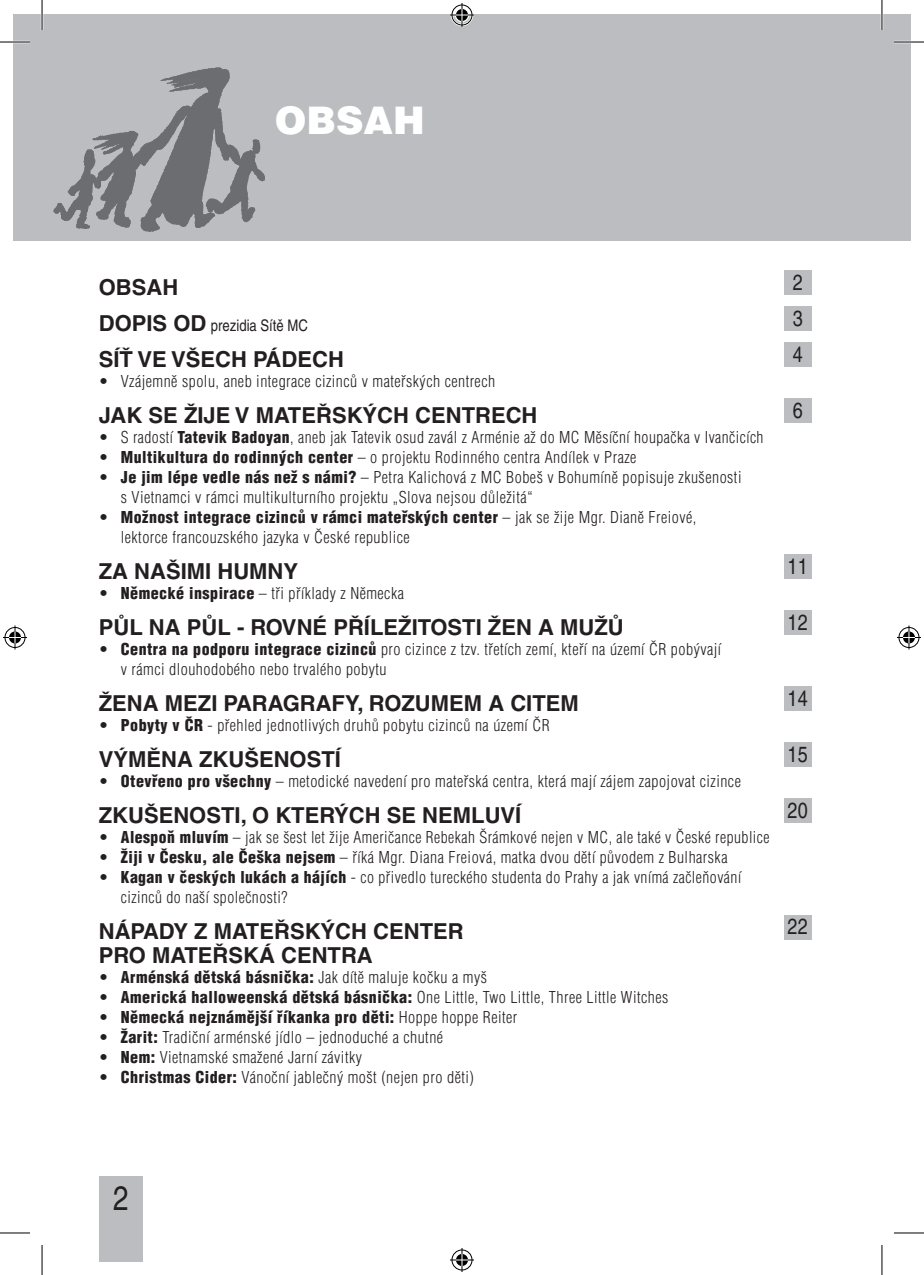
<style>
.page{position:relative;width:924px;height:1275px;background:#fff}
.page>*{position:absolute;margin:0;border:0;box-sizing:border-box;transform-origin:0 0}
.t1{font:900 38px "Helvetica CE";color:#fff}
.t2{font:condensed 34px "Helvetica CE";color:#231f20}
.t3{font:700 22px "Helvetica CE";color:#231f20}
.t4{font:condensed 22px "Helvetica CE";color:#231f20}
.t5{font:300 condensed 16px/20px "Helvetica CE";letter-spacing:.03em;color:#231f20}
.t6{font:900 condensed 16px "Helvetica CE";letter-spacing:.03em;color:#231f20}
.t7{font:condensed 16px "Helvetica CE";color:#231f20}
.s1{font-weight:700;font-stretch:normal;font-size:22px}
.s2{font-weight:900}
.s3{font-weight:300}
</style>
<div class="page">
<div style="left:14px;top:14px;width:867px;height:226px;background:#bcbdc0"></div>
<div style="left:99px;top:1176px;width:43px;height:85px;background:#bcbdc0"></div>
<div style="left:881px;top:14px;width:28px;height:226px;background:#bcbdc0"></div>
<div style="left:783px;top:271px;width:28px;height:24px;background:#bcbdc0"></div>
<div style="left:783px;top:307px;width:28px;height:24px;background:#bcbdc0"></div>
<div style="left:783px;top:343px;width:28px;height:24px;background:#bcbdc0"></div>
<div style="left:783px;top:399px;width:28px;height:24px;background:#bcbdc0"></div>
<div style="left:783px;top:555px;width:28px;height:24px;background:#bcbdc0"></div>
<div style="left:783px;top:611px;width:28px;height:24px;background:#bcbdc0"></div>
<div style="left:783px;top:687px;width:28px;height:24px;background:#bcbdc0"></div>
<div style="left:783px;top:743px;width:28px;height:24px;background:#bcbdc0"></div>
<div style="left:783px;top:799px;width:28px;height:24px;background:#bcbdc0"></div>
<div style="left:783px;top:915px;width:28px;height:24px;background:#bcbdc0"></div>
<svg style="left:53px;top:68px;width:212px;height:164px"></svg>
<hr style="left:0;top:41px;width:30px;height:2px;background:#fff">
<hr style="left:893px;top:41px;width:30px;height:2px;background:#fff">
<hr style="left:41px;top:0;width:2px;height:30px;background:#fff">
<hr style="left:880px;top:0;width:2px;height:30px;background:#fff">
<hr style="left:0;top:42px;width:30px;height:1px;background:#000">
<hr style="left:893px;top:42px;width:30px;height:1px;background:#000">
<hr style="left:0;top:1232px;width:30px;height:1px;background:#000">
<hr style="left:893px;top:1232px;width:30px;height:1px;background:#000">
<hr style="left:42px;top:0;width:1px;height:30px;background:#000">
<hr style="left:42px;top:1245px;width:1px;height:30px;background:#000">
<hr style="left:881px;top:0;width:1px;height:30px;background:#000">
<hr style="left:881px;top:1245px;width:1px;height:30px;background:#000">
<svg style="left:450px;top:3px;width:24px;height:24px"></svg>
<svg style="left:450px;top:1248px;width:24px;height:24px"></svg>
<svg style="left:3px;top:625px;width:24px;height:24px"></svg>
<svg style="left:897px;top:625px;width:23px;height:24px"></svg>
<h1 class="t1" style="left:274px;top:98px;width:151px">OBSAH</h1>
<h3 class="t3" style="left:99px;top:274px;width:81px">OBSAH</h3>
<h3 class="t4" style="left:792px;top:270px;width:12px">2</h3>
<p class="t7" style="left:99px;top:316px;width:209px"><span class="s1">DOPIS OD</span> prezidia Sítě MC</p>
<h3 class="t4" style="left:792px;top:306px;width:12px">3</h3>
<h3 class="t3" style="left:99px;top:346px;width:246px">SÍŤ VE VŠECH PÁDECH</h3>
<h3 class="t4" style="left:792px;top:342px;width:12px">4</h3>
<p class="t5" style="left:99px;top:371px;width:398px">• Vzájemně spolu, aneb integrace cizinců v mateřských centrech</p>
<h3 class="t3" style="left:99px;top:402px;width:440px">JAK SE ŽIJE V MATEŘSKÝCH CENTRECH</h3>
<h3 class="t4" style="left:792px;top:398px;width:12px">6</h3>
<p class="t5" style="left:99px;top:427px;width:666px">• S radostí <span class="s2">Tatevik Badoyan</span>, aneb jak Tatevik osud zavál z Arménie až do MC Měsíční houpačka v Ivančicích</p>
<p class="t5" style="left:99px;top:447px;width:539px">• <span class="s2">Multikultura do rodinných center</span> – o projektu Rodinného centra Andílek v Praze</p>
<p class="t5" style="left:121px;top:467px;width:622px;text-indent:-22px">• <span class="s2">Je jim lépe vedle nás než s námi?</span> – Petra Kalichová z MC Bobeš v Bohumíně popisuje zkušenosti s Vietnamci v rámci multikulturního projektu „Slova nejsou důležitá“</p>
<p class="t5" style="left:121px;top:507px;width:577px;text-indent:-22px">• <span class="s2">Možnost integrace cizinců v rámci mateřských center</span> – jak se žije Mgr. Dianě Freiové, lektorce francouzského jazyka v České republice</p>
<h3 class="t3" style="left:99px;top:558px;width:201px">ZA NAŠIMI HUMNY</h3>
<h3 class="t4" style="left:787px;top:554px;width:22px">11</h3>
<p class="t5" style="left:99px;top:583px;width:306px">• <span class="s2">Německé inspirace</span> – tři příklady z Německa</p>
<h3 class="t3" style="left:99px;top:614px;width:526px">PŮL NA PŮL - ROVNÉ PŘÍLEŽITOSTI ŽEN A MUŽŮ</h3>
<h3 class="t4" style="left:787px;top:610px;width:22px">12</h3>
<p class="t5" style="left:121px;top:639px;width:601px;text-indent:-22px">• <span class="s2">Centra na podporu integrace cizinců</span> pro cizince z tzv. třetích zemí, kteří na území ČR pobývají v rámci dlouhodobého nebo trvalého pobytu</p>
<h3 class="t3" style="left:99px;top:690px;width:481px">ŽENA MEZI PARAGRAFY, ROZUMEM A CITEM</h3>
<h3 class="t4" style="left:787px;top:686px;width:22px">14</h3>
<p class="t5" style="left:99px;top:715px;width:452px">• <span class="s2">Pobyty v ČR</span> - přehled jednotlivých druhů pobytu cizinců na území ČR</p>
<h3 class="t3" style="left:99px;top:746px;width:244px">VÝMĚNA ZKUŠENOSTÍ</h3>
<h3 class="t4" style="left:787px;top:742px;width:22px">15</h3>
<p class="t5" style="left:99px;top:771px;width:643px">• <span class="s2">Otevřeno pro všechny</span> – metodické navedení pro mateřská centra, která mají zájem zapojovat cizince</p>
<h3 class="t3" style="left:99px;top:802px;width:424px">ZKUŠENOSTI, O KTERÝCH SE NEMLUVÍ</h3>
<h3 class="t4" style="left:787px;top:798px;width:22px">20</h3>
<p class="t5" style="left:99px;top:827px;width:672px">• <span class="s2">Alespoň mluvím</span> – jak se šest let žije Američance Rebekah Šrámkové nejen v MC, ale také v České republice</p>
<p class="t5" style="left:99px;top:847px;width:630px">• <span class="s2">Žiji v Česku, ale Češka nejsem</span> – říká Mgr. Diana Freiová, matka dvou dětí původem z Bulharska</p>
<p class="t5" style="left:121px;top:867px;width:621px;text-indent:-22px">• <span class="s2">Kagan v českých lukách a hájích</span> - co přivedlo tureckého studenta do Prahy a jak vnímá začleňování cizinců do naší společnosti?</p>
<h3 class="t3" style="left:99px;top:918px;width:366px">NÁPADY Z MATEŘSKÝCH CENTER</h3>
<h3 class="t4" style="left:787px;top:914px;width:22px">22</h3>
<h3 class="t3" style="left:99px;top:942px;width:275px">PRO MATEŘSKÁ CENTRA</h3>
<p class="t5" style="left:99px;top:967px;width:389px">• <span class="s2">Arménská dětská básnička:</span> Jak dítě maluje kočku a myš</p>
<p class="t5" style="left:99px;top:987px;width:570px">• <span class="s2">Americká halloweenská dětská básnička:</span> One Little, Two Little, Three Little Witches</p>
<p class="t6" style="left:99px;top:1008px;width:420px"><span class="s3">•</span> Německá nejznámější říkanka pro děti: <span class="s3">Hoppe hoppe Reiter</span></p>
<p class="t5" style="left:99px;top:1027px;width:346px">• <span class="s2">Žarit:</span> Tradiční arménské jídlo – jednoduché a chutné</p>
<p class="t5" style="left:99px;top:1047px;width:264px">• <span class="s2">Nem:</span> Vietnamské smažené Jarní závitky</p>
<p class="t5" style="left:99px;top:1067px;width:376px">• <span class="s2">Christmas Cider:</span> Vánoční jablečný mošt (nejen pro děti)</p>
<h2 class="t2" style="left:113px;top:1178px;width:17px">2</h2>
</div>
